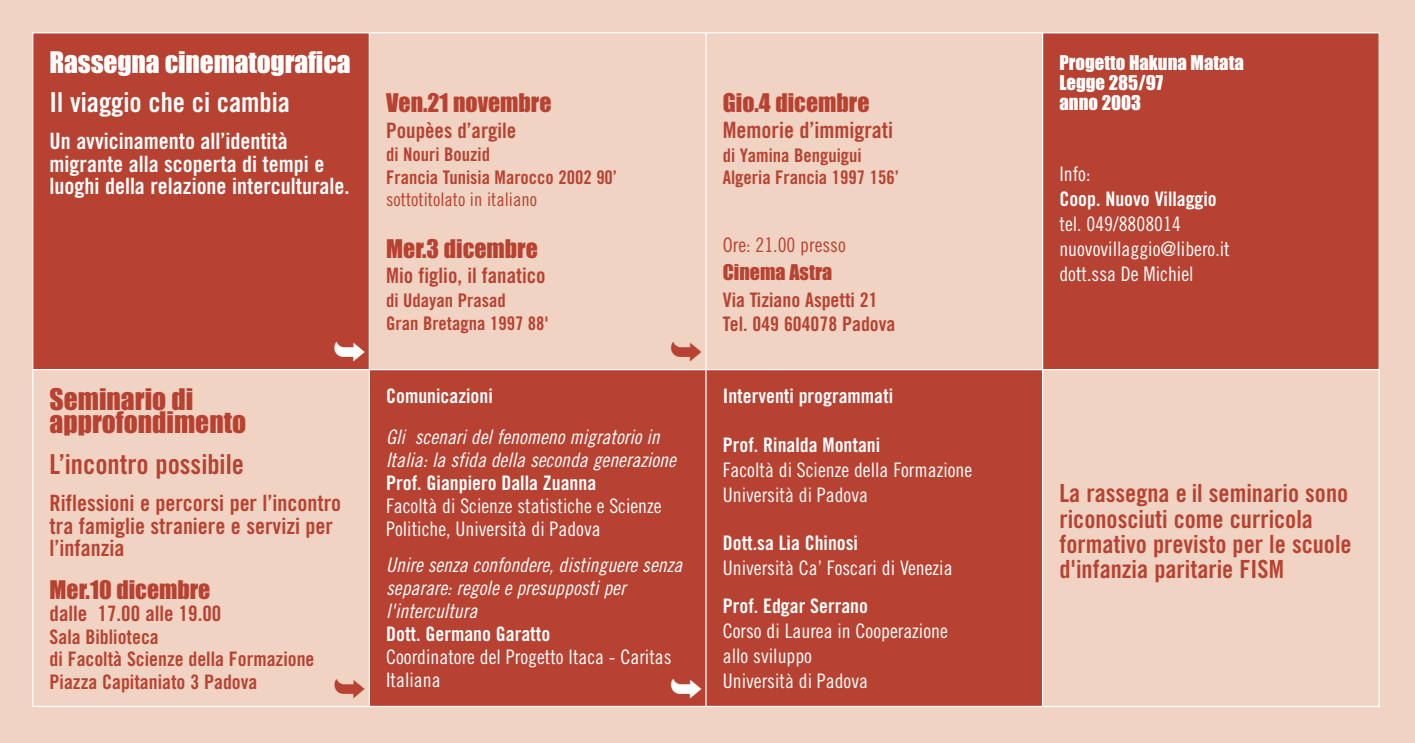
<style>
.page{position:relative;width:1415px;height:743px;background:#fff}
.page>*{position:absolute;margin:0;border:0;box-sizing:border-box;transform-origin:0 0}
.t1{font:27.5px/23px "Impact";color:#b84231}
.t2{font:27.5px "Impact";letter-spacing:-.005em;color:#fff}
.t3{font:27.5px "Trade Gothic Bold Cond Twenty";color:#fff}
.t4{font:27.5px "Trade Gothic Bold Cond Twenty";color:#b84231}
.t5{font:25px/25px "Trade Gothic Bold Cond Twenty";color:#b84231}
.t6{font:23.75px "Impact";color:#b84231}
.t7{font:22.5px/22.5px "Trade Gothic Bold Cond Twenty";color:#b84231}
.t8{font:22.5px/22.5px "Trade Gothic Bold Cond Twenty";color:#fff}
.t9{font:21.25px "Trade Gothic Bold Cond Twenty";color:#b84231}
.t10{font:20px/25px "Trade Gothic Cond Eighteen";color:#fff}
.t11{font:20px/23px "Trade Gothic Cond Eighteen Obl";color:#fff}
.t12{font:20px "Trade Gothic Bold Cond Twenty";color:#fff}
.t13{font:20px/22.5px "Trade Gothic Bold Cond Twenty";color:#b84231}
.t14{font:20px "Trade Gothic Cond Eighteen";color:#b84231}
.t15{font:20px "Impact";color:#b84231}
.t16{font:18.75px/22.5px "Trade Gothic Bold Cond Twenty";color:#b84231}
.t17{font:18.75px/20px "Impact";color:#fff}
.t18{font:18.75px "Trade Gothic Cond Eighteen";color:#b84231}
</style>
<div class="page">
<div style="left:0;top:0;width:1415px;height:742px;background:#f0d3c3"></div>
<div style="left:1043px;top:33px;width:336px;height:337px;background:#b84231"></div>
<div style="left:706px;top:370px;width:337px;height:336px;background:#b84231"></div>
<div style="left:370px;top:370px;width:336px;height:336px;background:#b84231"></div>
<div style="left:33px;top:33px;width:336px;height:337px;background:#b84231"></div>
<hr style="left:32px;top:32px;width:1348px;height:1px;background:#fff">
<hr style="left:369px;top:33px;width:1px;height:673px;background:#fff">
<hr style="left:32px;top:33px;width:1px;height:673px;background:#fff">
<hr style="left:705px;top:33px;width:2px;height:673px;background:#fff">
<hr style="left:1042px;top:33px;width:1px;height:673px;background:#fff">
<hr style="left:1379px;top:33px;width:1px;height:673px;background:#fff">
<hr style="left:33px;top:369px;width:1346px;height:1px;background:#fff">
<hr style="left:32px;top:705px;width:1348px;height:2px;background:#fff">
<h1 class="t2" style="left:50px;top:54px;width:303px">Rassegna cinematografica</h1>
<h1 class="t3" style="left:50px;top:92px;width:242px">Il viaggio che ci cambia</h1>
<p class="t8" style="left:50px;top:132px;width:301px">Un avvicinamento all’identità migrante alla scoperta di tempi e luoghi della relazione interculturale.</p>
<h1 class="t1" style="left:50px;top:390px;width:198px">Seminario di approfondimento</h1>
<h1 class="t4" style="left:50px;top:453px;width:196px">L’incontro possibile</h1>
<p class="t7" style="left:50px;top:493px;width:293px">Riflessioni e percorsi per l’incontro tra famiglie straniere e servizi per l’infanzia</p>
<p class="t6" style="left:50px;top:581px;width:162px">Mer.10 dicembre</p>
<p class="t9" style="left:50px;top:605px;width:173px">dalle 17.00 alle 19.00</p>
<p class="t13" style="left:50px;top:627px;width:266px">Sala Biblioteca<br>di Facoltà Scienze della Formazione<br>Piazza Capitaniato 3 Padova</p>
<p class="t6" style="left:386px;top:95px;width:167px">Ven.21 novembre</p>
<p class="t9" style="left:386px;top:122px;width:132px">Poupèes d’argile</p>
<p class="t16" style="left:386px;top:145px;width:232px">di Nouri Bouzid<br>Francia Tunisia Marocco 2002 90’</p>
<p class="t18" style="left:386px;top:193px;width:152px">sottotitolato in italiano</p>
<p class="t6" style="left:386px;top:241px;width:153px">Mer.3 dicembre</p>
<p class="t9" style="left:386px;top:268px;width:161px">Mio figlio, il fanatico</p>
<p class="t16" style="left:386px;top:290px;width:164px;line-height:23.5px">di Udayan Prasad<br>Gran Bretagna 1997 88'</p>
<p class="t12" style="left:386px;top:388px;width:108px">Comunicazioni</p>
<p class="t11" style="left:386px;top:426px;width:291px">Gli scenari del fenomeno migratorio in<br>Italia: la sfida della seconda generazione</p>
<p class="t12" style="left:386px;top:475px;width:211px">Prof. Gianpiero Dalla Zuanna</p>
<p class="t10" style="left:386px;top:495px;width:277px;line-height:23px">Facoltà di Scienze statistiche e Scienze<br>Politiche, Università di Padova</p>
<p class="t11" style="left:386px;top:554px;width:298px">Unire senza confondere, distinguere senza separare: regole e presupposti per l'intercultura</p>
<p class="t12" style="left:386px;top:626px;width:166px">Dott. Germano Garatto</p>
<p class="t10" style="left:386px;top:646px;width:287px;line-height:23px">Coordinatore del Progetto Itaca - Caritas<br>Italiana</p>
<p class="t6" style="left:723px;top:95px;width:148px">Gio.4 dicembre</p>
<p class="t7" style="left:723px;top:120px;width:172px">Memorie d’immigrati</p>
<p class="t16" style="left:723px;top:145px;width:178px">di Yamina Benguigui<br>Algeria Francia 1997 156’</p>
<p class="t14" style="left:723px;top:238px;width:125px">Ore: 21.00 presso</p>
<p class="t15" style="left:723px;top:266px;width:111px">Cinema Astra</p>
<p class="t13" style="left:723px;top:289px;width:174px;line-height:24px">Via Tiziano Aspetti 21<br>Tel. 049 604078 Padova</p>
<p class="t12" style="left:723px;top:388px;width:172px">Interventi programmati</p>
<p class="t12" style="left:723px;top:437px;width:159px">Prof. Rinalda Montani</p>
<p class="t10" style="left:723px;top:458px;width:251px">Facoltà di Scienze della Formazione<br>Università di Padova</p>
<p class="t12" style="left:723px;top:535px;width:137px">Dott.sa Lia Chinosi</p>
<p class="t10" style="left:723px;top:556px;width:231px">Università Ca’ Foscari di Venezia</p>
<p class="t12" style="left:723px;top:599px;width:147px">Prof. Edgar Serrano</p>
<p class="t10" style="left:723px;top:620px;width:226px">Corso di Laurea in Cooperazione allo sviluppo<br>Università di Padova</p>
<p class="t17" style="left:1059px;top:54px;width:186px">Progetto Hakuna Matata<br>Legge 285/97<br>anno 2003</p>
<p class="t10" style="left:1059px;top:163px;width:33px">Info:</p>
<p class="t12" style="left:1059px;top:191px;width:159px">Coop. Nuovo Villaggio</p>
<p class="t10" style="left:1059px;top:213px;width:172px">tel. 049/8808014 nuovovillaggio@libero.it dott.ssa De Michiel</p>
<p class="t5" style="left:1059px;top:483px;width:294px">La rassegna e il seminario sono riconosciuti come curricola formativo previsto per le scuole d'infanzia paritarie FISM</p>
</div>
